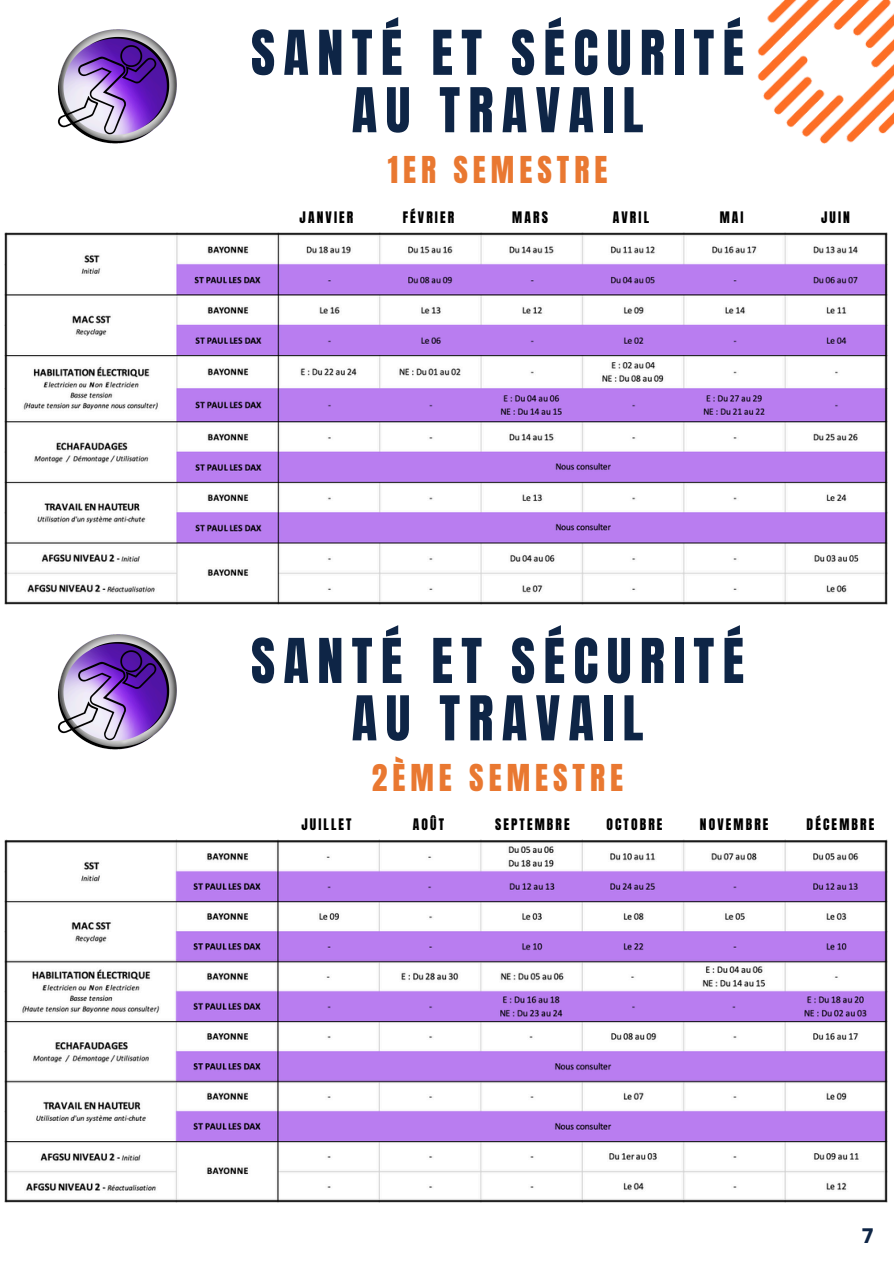
<style>
.page{position:relative;width:894px;height:1264px;background:#fff}
.page>*{position:absolute;margin:0;border:0;box-sizing:border-box;transform-origin:0 0}
.t1{font:52.5px/57.3px "Anton";letter-spacing:.16em;color:#0e2546;text-align:center}
.t2{font:31.5px "Anton";letter-spacing:.16em;color:#e97831}
.t3{font:700 21px "Garet";color:#0e2546}
.t4{font:13.5px "Anton";letter-spacing:.16em;color:#000}
</style>
<div class="page">
<img style="left:57px;top:29px;width:120px;height:115px">
<img style="left:57px;top:634px;width:120px;height:116px">
<img style="left:757px;top:0;width:136px;height:144px">
<img style="left:4px;top:232px;width:882px;height:372px">
<img style="left:4px;top:839px;width:882px;height:363px">
<p class="t1" style="left:251px;top:25px;width:494px">SANTÉ ET SÉCURITÉ<br>AU TRAVAIL</p>
<p class="t2" style="left:387px;top:147px;width:221px">1ER SEMESTRE</p>
<p class="t4" style="left:299px;top:207px;width:55px">JANVIER</p>
<p class="t4" style="left:402px;top:207px;width:53px">FÉVRIER</p>
<p class="t4" style="left:512px;top:207px;width:37px">MARS</p>
<h1 class="t4" style="left:612px;top:207px;width:38px">AVRIL</h1>
<h2 class="t4" style="left:719px;top:207px;width:25px">MAI</h2>
<p class="t4" style="left:820px;top:207px;width:30px">JUIN</p>
<p class="t1" style="left:251px;top:633px;width:494px">SANTÉ ET SÉCURITÉ<br>AU TRAVAIL</p>
<p class="t2" style="left:372px;top:755px;width:252px">2ÈME SEMESTRE</p>
<p class="t4" style="left:301px;top:814px;width:52px">JUILLET</p>
<p class="t4" style="left:412px;top:814px;width:33px">AOÛT</p>
<p class="t4" style="left:495px;top:814px;width:76px">SEPTEMBRE</p>
<p class="t4" style="left:606px;top:814px;width:58px">OCTOBRE</p>
<p class="t4" style="left:699px;top:814px;width:70px">NOVEMBRE</p>
<p class="t4" style="left:806px;top:814px;width:69px">DÉCEMBRE</p>
<p class="t3" style="left:861px;top:1220px;width:13px">7</p>
</div>
